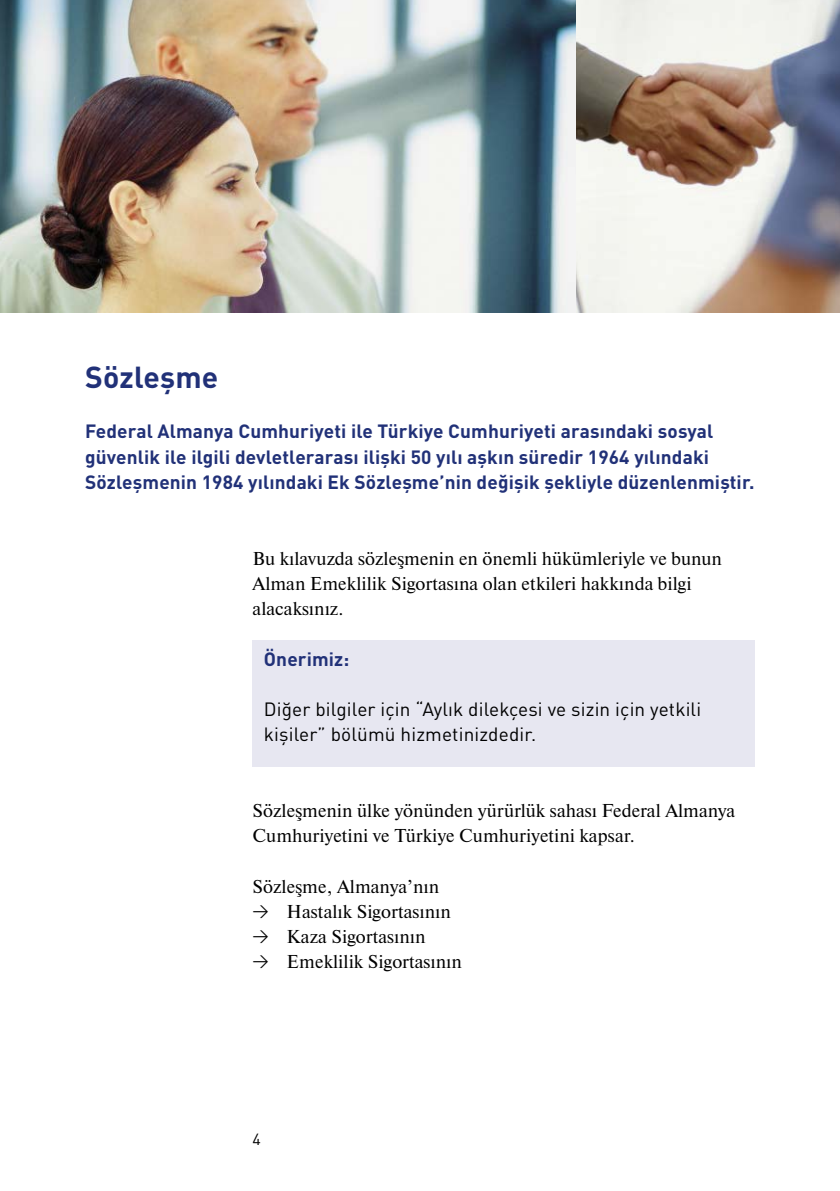
<style>
.page{position:relative;width:840px;height:1191px;background:#fff}
.page>*{position:absolute;margin:0;border:0;box-sizing:border-box;transform-origin:0 0}
.t1{font:700 30px "DIN Pro";letter-spacing:.005em;color:#213178}
.t2{font:700 19px/25.2px "DIN Pro";letter-spacing:.005em;color:#213178}
.t3{font:19px/25.2px "DIN Pro";letter-spacing:.005em;color:#000}
.t4{font:18.6px/25.2px "Newton";letter-spacing:.005em;color:#000}
.t5{font:16px "DIN Pro";color:#000}
.s1{font-family:"DIN Regular Alternate";font-size:16px}
</style>
<div class="page">
<div style="left:252px;top:640px;width:502px;height:126px;background:#e7e7f1"></div>
<img style="left:0;top:0;width:839px;height:312px">
<h1 class="t1" style="left:85px;top:352px;width:135px">Sözleşme</h1>
<p class="t2" style="left:85px;top:417px;width:670px">Federal Almanya Cumhuriyeti ile Türkiye Cumhuriyeti arasındaki sosyal güvenlik ile ilgili devletlerarası ilişki 50 yılı aşkın süredir 1964 yılındaki<br>Sözleşmenin 1984 yılındaki Ek Sözleşme’nin değişik şekliyle düzenlenmiştir.</p>
<p class="t4" style="left:252px;top:545px;width:470px">Bu kılavuzda sözleşmenin en önemli hükümleriyle ve bunun<br>Alman Emeklilik Sigortasına olan etkileri hakkında bilgi alacaksınız.</p>
<p class="t2" style="left:264px;top:644px;width:87px">Önerimiz:</p>
<p class="t3" style="left:264px;top:694px;width:438px">Diğer bilgiler için “Aylık dilekçesi ve sizin için yetkili kişiler” bölümü hizmetinizdedir.</p>
<p class="t4" style="left:252px;top:797px;width:484px">Sözleşmenin ülke yönünden yürürlük sahası Federal Almanya<br>Cumhuriyetini ve Türkiye Cumhuriyetini kapsar.</p>
<p class="t4" style="left:252px;top:873px;width:211px">Sözleşme, Almanya’nın<br><span class="s1">&gt;</span> Hastalık Sigortasının <span class="s1">&gt;</span> Kaza Sigortasının<br><span class="s1">&gt;</span> Emeklilik Sigortasının</p>
<p class="t5" style="left:252px;top:1126px;width:10px">4</p>
</div>
